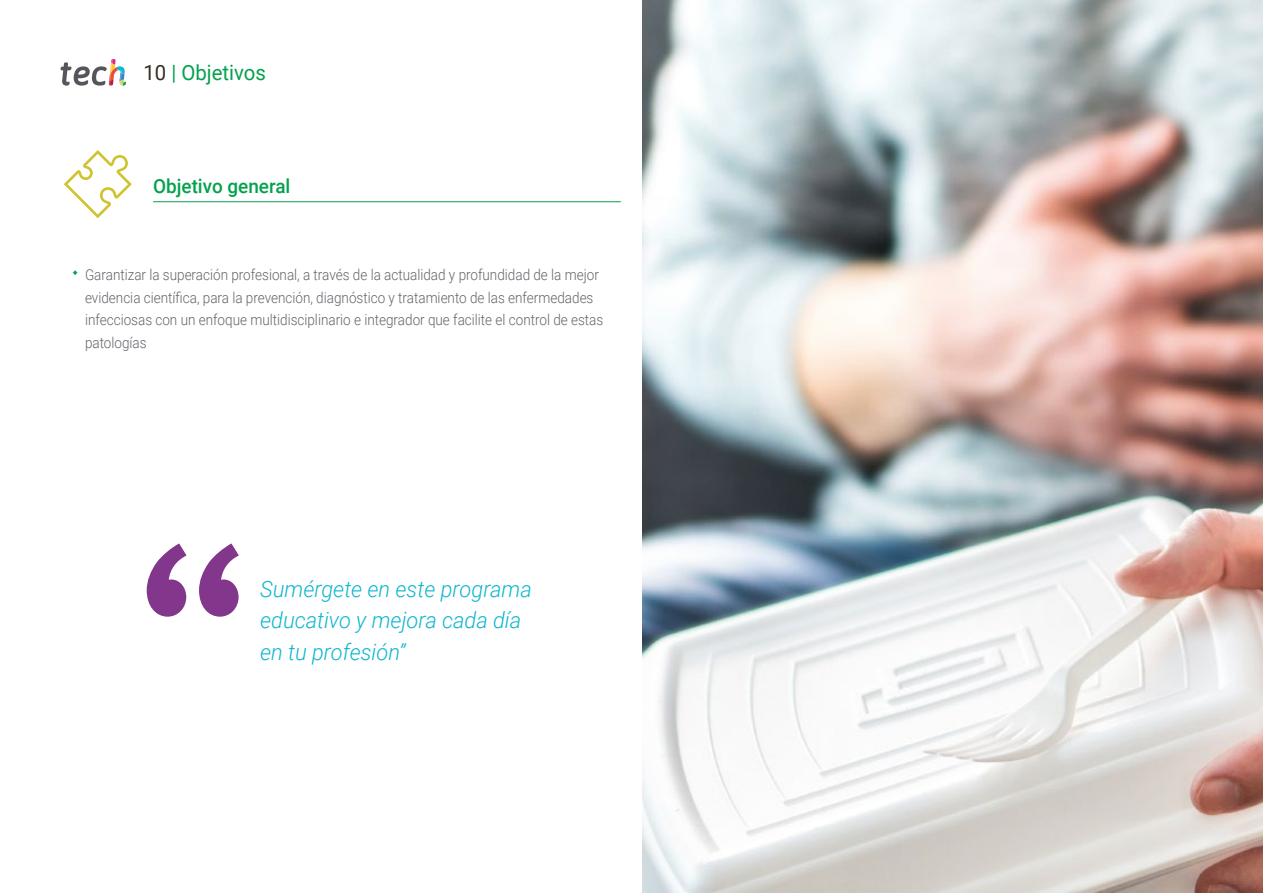
<style>
.page{position:relative;width:1263px;height:893px;background:#fff}
.page>*{position:absolute;margin:0;border:0;box-sizing:border-box;transform-origin:0 0}
.t1{font:italic 300 22.5px/31.5px "Roboto";color:#0fb6cf}
.t2{font:21px "Roboto";color:#04a14d}
.t3{font:500 19.5px "Roboto";color:#04a14d}
.t4{font:300 15px/22.5px "Roboto";color:#61646a;scale:.9 1}
.s1{color:#312e20}
</style>
<div class="page">
<img style="left:642px;top:0;width:621px;height:893px">
<hr style="left:153px;top:201px;width:468px;height:1px;background:#04a14d">
<svg style="left:64px;top:150px;width:68px;height:68px"></svg>
<svg style="left:61px;top:59px;width:65px;height:27px"></svg>
<svg style="left:147px;top:543px;width:92px;height:74px"></svg>
<h2 class="t2" style="left:144px;top:57px;width:124px"><span class="s1">10</span> | Objetivos</h2>
<h3 class="t3" style="left:153px;top:173px;width:139px">Objetivo general</h3>
<p class="t4" style="left:85px;top:263px;width:577px">Garantizar la superación profesional, a través de la actualidad y profundidad de la mejor evidencia científica, para la prevención, diagnóstico y tratamiento de las enfermedades infecciosas con un enfoque multidisciplinario e integrador que facilite el control de estas patologías</p>
<h1 class="t1" style="left:260px;top:572px;width:273px">Sumérgete en este programa educativo y mejora cada día en tu profesión”</h1>
</div>
